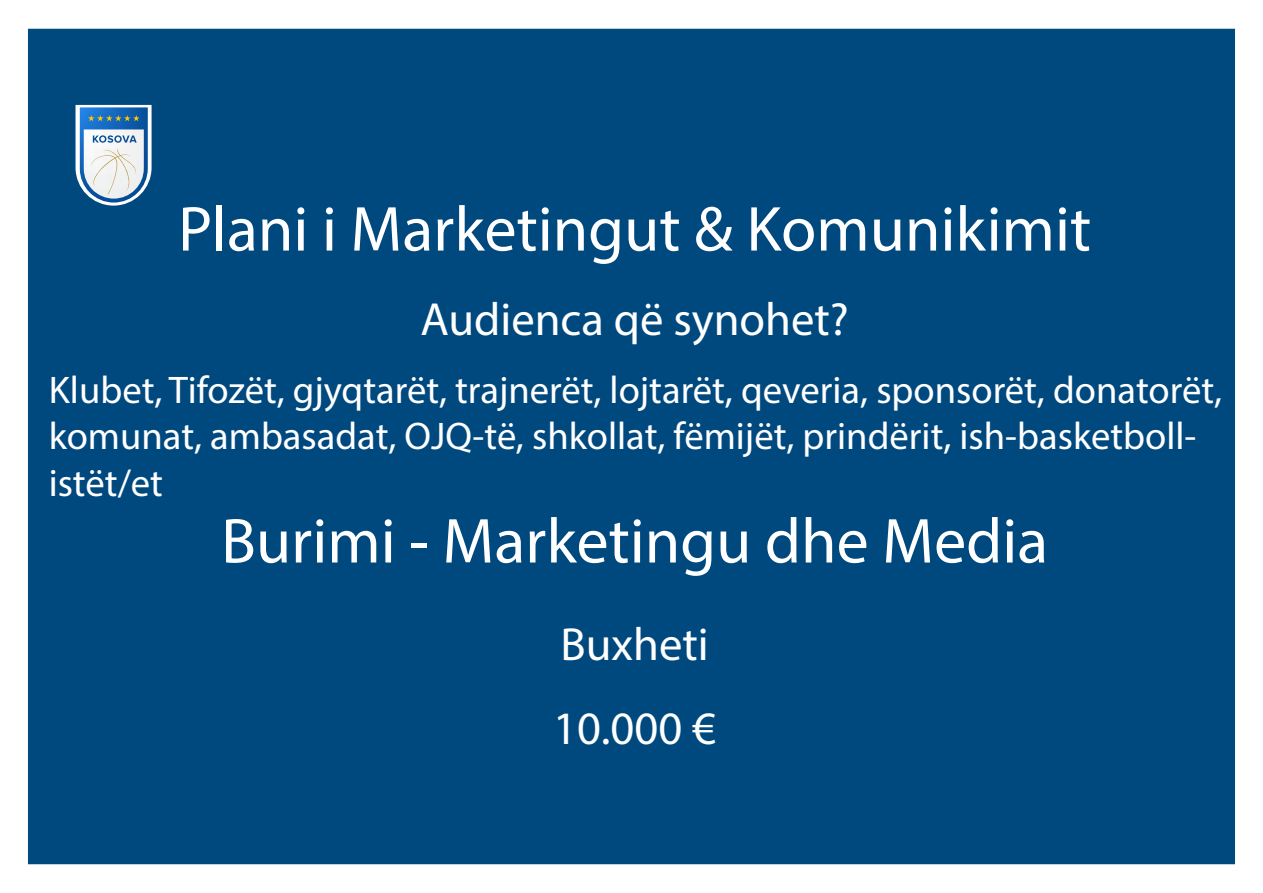
<style>
.page{position:relative;width:1263px;height:893px;background:#fff}
.page>*{position:absolute;margin:0;border:0;box-sizing:border-box;transform-origin:0 0}
.t1{font:64.05px "Myriad Pro";color:#fff}
.t2{font:46.65px/83.4px "Myriad Pro";color:#fff}
.t3{font:38.55px/46.3px "Myriad Pro";color:#fff}
</style>
<div class="page">
<div style="left:27px;top:28px;width:1209px;height:837px;background:#00497f;border:1px solid #fff"></div>
<svg style="left:76px;top:105px;width:76px;height:101px;background:#9ab8d2"></svg>
<h1 class="t1" style="left:178px;top:190px;width:914px">Plani i Marketingut &amp; Komunikimit</h1>
<p class="t2" style="left:420px;top:277px;width:430px">Audienca që synohet?</p>
<p class="t3" style="left:49px;top:366px;width:1175px">Klubet, Tifozët, gjyqtarët, trajnerët, lojtarët, qeveria, sponsorët, donatorët, komunat, ambasadat, OJQ-të, shkollat, fëmijët, prindërit, ish-basketboll&shy;istët/et</p>
<h1 class="t1" style="left:221px;top:501px;width:828px">Burimi - Marketingu dhe Media</h1>
<p class="t2" style="left:553px;top:602px;width:165px">Buxheti<br>10.000 €</p>
</div>
